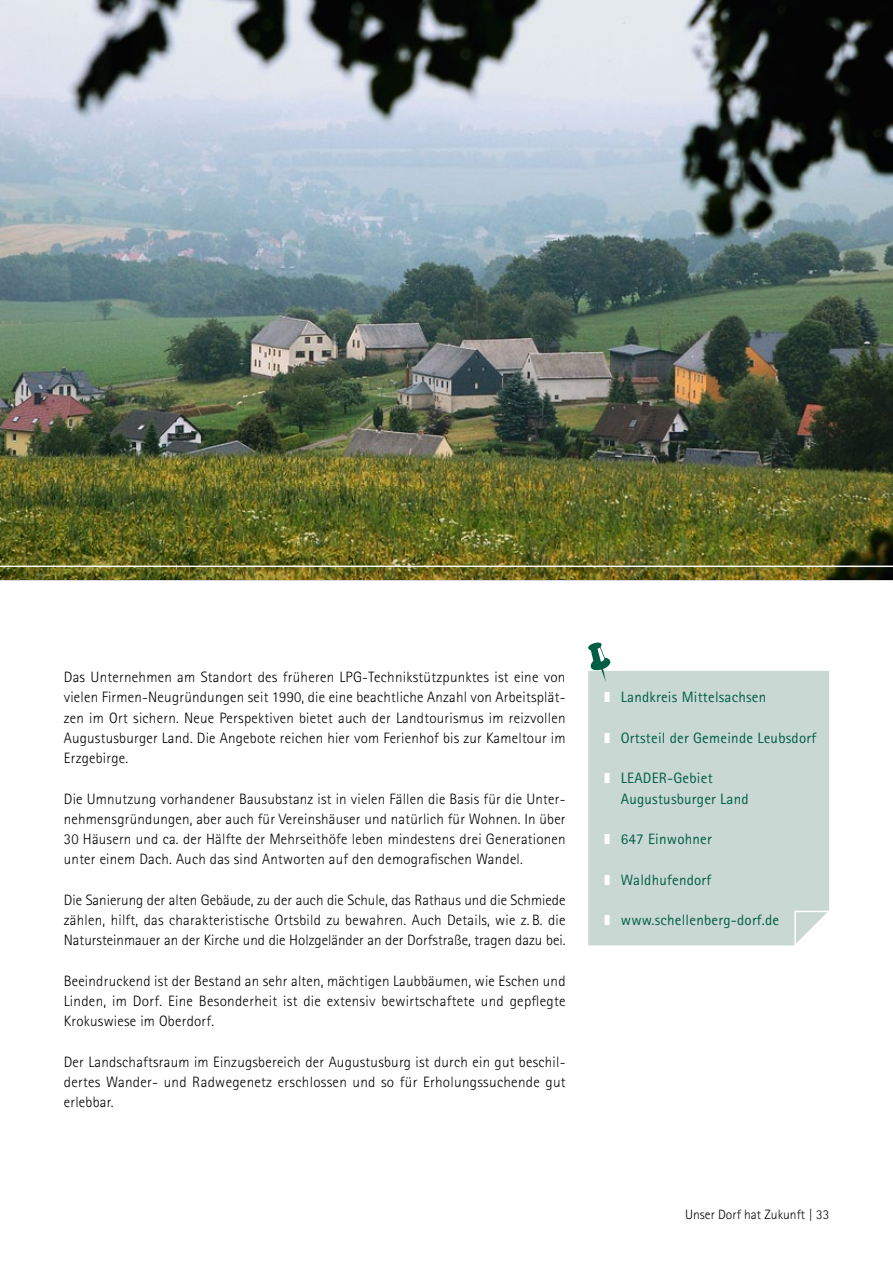
<style>
.page{position:relative;width:893px;height:1263px;background:#fff}
.page>*{position:absolute;margin:0;border:0;box-sizing:border-box;transform-origin:0 0}
.t1{font:300 15px/20.2px "Rotis Sans Serif";letter-spacing:.015em;color:#000;text-align:justify}
.t2{font:15px/20.2px "Rotis Sans Serif";letter-spacing:.015em;color:#005e45}
.t3{font:300 13.5px "Rotis Sans Serif";color:#000}
.s1{font-family:"Sandstein Zapf 0 wt";color:#fff}
</style>
<div class="page">
<div style="left:588px;top:671px;width:241px;height:274px;background:#c9d8d2"></div>
<svg style="left:794px;top:910px;width:35px;height:36px"></svg>
<svg style="left:588px;top:642px;width:22px;height:40px"></svg>
<img style="left:0;top:0;width:893px;height:579px">
<hr style="left:0;top:566px;width:893px;height:1px;background:#fff">
<p class="t1" style="left:64px;top:667px;width:503px">Das Unternehmen am Standort des früheren LPG-Technikstützpunktes ist eine von vielen Firmen-Neugründungen seit 1990, die eine beachtliche Anzahl von Arbeitsplät&shy;zen im Ort sichern. Neue Perspektiven bietet auch der Landtourismus im reizvollen Augustusburger Land. Die Angebote reichen hier vom Ferienhof bis zur Kameltour im Erzgebirge.</p>
<p class="t1" style="left:64px;top:788px;width:503px">Die Umnutzung vorhandener Bausubstanz ist in vielen Fällen die Basis für die Unter&shy;nehmensgründungen, aber auch für Vereinshäuser und natürlich für Wohnen. In über 30 Häusern und ca. der Hälfte der Mehrseithöfe leben mindestens drei Generationen unter einem Dach. Auch das sind Antworten auf den demografischen Wandel.</p>
<p class="t1" style="left:64px;top:889px;width:503px">Die Sanierung der alten Gebäude, zu der auch die Schule, das Rathaus und die Schmiede zählen, hilft, das charakteristische Ortsbild zu bewahren. Auch Details, wie z. B. die Natursteinmauer an der Kirche und die Holzgeländer an der Dorfstraße, tragen dazu bei.</p>
<p class="t1" style="left:64px;top:970px;width:503px">Beeindruckend ist der Bestand an sehr alten, mächtigen Laubbäumen, wie Eschen und Linden, im Dorf. Eine Besonderheit ist die extensiv bewirtschaftete und gepflegte Krokuswiese im Oberdorf.</p>
<p class="t1" style="left:64px;top:1051px;width:503px">Der Landschaftsraum im Einzugsbereich der Augustusburg ist durch ein gut beschil&shy;dertes Wander- und Radwegenetz erschlossen und so für Erholungssuchende gut erlebbar.</p>
<p class="t2" style="left:604px;top:687px;width:164px"><span class="s1">N</span> Landkreis Mittelsachsen</p>
<p class="t2" style="left:604px;top:727px;width:214px"><span class="s1">N</span> Ortsteil der Gemeinde Leubsdorf</p>
<p class="t2" style="left:621px;top:768px;width:129px;text-indent:-17px"><span class="s1">N</span> LEADER-Gebiet<br>Augustusburger Land</p>
<p class="t2" style="left:604px;top:829px;width:110px"><span class="s1">N</span> 647 Einwohner</p>
<p class="t2" style="left:604px;top:869px;width:109px"><span class="s1">N</span> Waldhufendorf</p>
<p class="t2" style="left:604px;top:910px;width:177px"><span class="s1">N</span> www.schellenberg-dorf.de</p>
<p class="t3" style="left:685px;top:1206px;width:145px">Unser Dorf hat Zukunft | 33</p>
</div>
